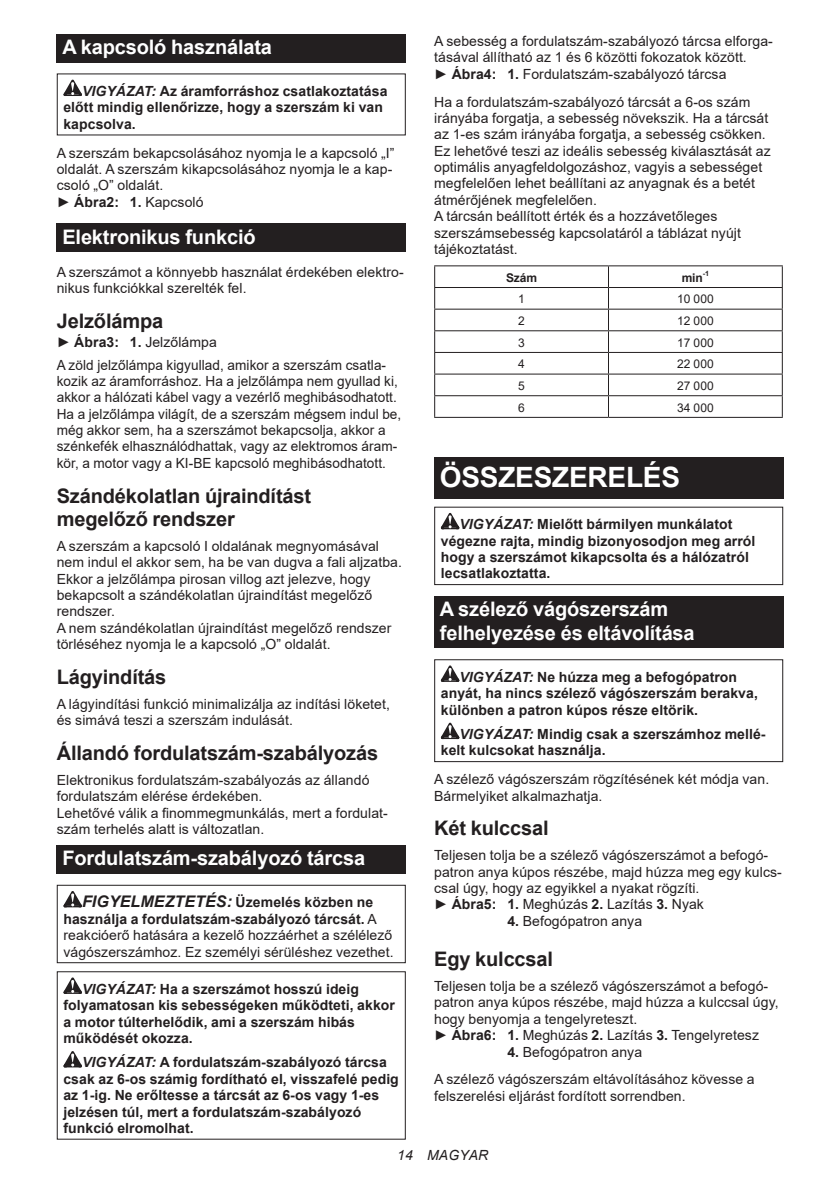
<style>
.page{position:relative;width:840px;height:1191px;background:#fff}
.page>*{position:absolute;margin:0;border:0;box-sizing:border-box;transform-origin:0 0}
.t1{font:700 28px "Arial";letter-spacing:-.01em;color:#fff}
.t2{font:700 20px/23.4px "Arial";letter-spacing:-.01em;color:#231f20}
.t3{font:700 20px/23.4px "Arial";letter-spacing:-.01em;color:#fff}
.t4{font:14px/16.4px "Arial";letter-spacing:.005em;color:#231f20}
.t5{font:700 14px/16.4px "Arial";letter-spacing:.005em;color:#231f20}
.t6{font:italic 14px "Arial";letter-spacing:.005em;color:#231f20}
.t7{font:12px "Arial";letter-spacing:.005em;color:#231f20}
.t8{font:700 12px "Arial";letter-spacing:-.01em;color:#231f20}
.t9{font:700 7.2px "Arial";color:#231f20}
.s1{font-style:italic}
.s2{font-weight:700}
.s3{font-weight:700;font-style:italic;font-size:16px}
</style>
<div class="page">
<div style="left:57px;top:34px;width:348px;height:29px;background:#231f20"></div>
<svg style="left:63px;top:80px;width:19px;height:16px"></svg>
<div style="left:57px;top:224px;width:348px;height:28px;background:#231f20"></div>
<div style="left:57px;top:845px;width:348px;height:29px;background:#231f20"></div>
<svg style="left:63px;top:891px;width:19px;height:16px"></svg>
<div style="left:57px;top:884px;width:348px;height:79px;border:1px solid #231f20"></div>
<svg style="left:63px;top:977px;width:19px;height:16px"></svg>
<svg style="left:63px;top:1051px;width:19px;height:16px"></svg>
<div style="left:57px;top:971px;width:348px;height:168px;border:1px solid #231f20"></div>
<hr style="left:434px;top:265px;width:174px;height:1px;background:#231f20">
<hr style="left:608px;top:265px;width:174px;height:1px;background:#231f20">
<hr style="left:434px;top:287px;width:174px;height:1px;background:#231f20">
<hr style="left:608px;top:287px;width:174px;height:1px;background:#231f20">
<hr style="left:434px;top:309px;width:174px;height:1px;background:#231f20">
<hr style="left:608px;top:309px;width:174px;height:1px;background:#231f20">
<hr style="left:434px;top:330px;width:174px;height:1px;background:#231f20">
<hr style="left:608px;top:330px;width:174px;height:1px;background:#231f20">
<hr style="left:434px;top:352px;width:174px;height:1px;background:#231f20">
<hr style="left:608px;top:352px;width:174px;height:1px;background:#231f20">
<hr style="left:434px;top:373px;width:174px;height:1px;background:#231f20">
<hr style="left:608px;top:373px;width:174px;height:1px;background:#231f20">
<hr style="left:434px;top:395px;width:174px;height:1px;background:#231f20">
<svg style="left:434px;top:266px;width:1px;height:151px"></svg>
<hr style="left:608px;top:395px;width:174px;height:1px;background:#231f20">
<svg style="left:607px;top:266px;width:1px;height:151px"></svg>
<svg style="left:781px;top:266px;width:1px;height:151px"></svg>
<hr style="left:434px;top:417px;width:174px;height:1px;background:#231f20">
<hr style="left:608px;top:417px;width:174px;height:1px;background:#231f20">
<div style="left:434px;top:457px;width:348px;height:41px;background:#231f20"></div>
<svg style="left:440px;top:513px;width:19px;height:16px"></svg>
<div style="left:434px;top:506px;width:348px;height:79px;border:1px solid #231f20"></div>
<div style="left:434px;top:596px;width:348px;height:52px;background:#231f20"></div>
<svg style="left:440px;top:665px;width:19px;height:17px"></svg>
<svg style="left:440px;top:722px;width:19px;height:17px"></svg>
<div style="left:434px;top:659px;width:348px;height:103px;border:1px solid #231f20"></div>
<h2 class="t3" style="left:62px;top:36px;width:211px">A kapcsoló használata</h2>
<p class="t5" style="left:63px;top:83px;width:325px;text-indent:19px"><span class="s1">VIGYÁZAT:</span> Az áramforráshoz csatlakoztatása előtt mindig ellenőrizze, hogy a szerszám ki van kapcsolva.</p>
<p class="t4" style="left:57px;top:144px;width:339px">A szerszám bekapcsolásához nyomja le a kapcsoló „I” oldalát. A szerszám kikapcsolásához nyomja le a kap&shy;csoló „O” oldalát.<br>► <span class="s2">Ábra2: 1.</span> Kapcsoló</p>
<h2 class="t3" style="left:62px;top:225px;width:195px">Elektronikus funkció</h2>
<p class="t4" style="left:57px;top:264px;width:348px">A szerszámot a könnyebb használat érdekében elektro&shy;nikus funkciókkal szerelték fel.</p>
<h2 class="t2" style="left:57px;top:310px;width:108px">Jelzőlámpa</h2>
<p class="t4" style="left:57px;top:331px;width:330px;line-height:22px">► <span class="s2">Ábra3: 1.</span> Jelzőlámpa<br>A zöld jelzőlámpa kigyullad, amikor a szerszám csatla-</p>
<p class="t4" style="left:57px;top:373px;width:346px">kozik az áramforráshoz. Ha a jelzőlámpa nem gyullad ki, akkor a hálózati kábel vagy a vezérlő meghibásodhatott.<br>Ha a jelzőlámpa világít, de a szerszám mégsem indul be, még akkor sem, ha a szerszámot bekapcsolja, akkor a szénkefék elhasználódhattak, vagy az elektromos áram&shy;kör, a motor vagy a KI-BE kapcsoló meghibásodhatott.</p>
<h2 class="t2" style="left:57px;top:484px;width:256px">Szándékolatlan újraindítást megelőző rendszer</h2>
<p class="t4" style="left:57px;top:537px;width:346px">A szerszám a kapcsoló I oldalának megnyomásával nem indul el akkor sem, ha be van dugva a fali aljzatba.<br>Ekkor a jelzőlámpa pirosan villog azt jelezve, hogy bekapcsolt a szándékolatlan újraindítást megelőző rendszer.<br>A nem szándékolatlan újraindítást megelőző rendszer törléséhez nyomja le a kapcsoló „O” oldalát.</p>
<h2 class="t2" style="left:57px;top:665px;width:111px">Lágyindítás</h2>
<p class="t4" style="left:57px;top:695px;width:334px">A lágyindítási funkció minimalizálja az indítási löketet, és simává teszi a szerszám indulását.</p>
<h2 class="t2" style="left:57px;top:741px;width:323px">Állandó fordulatszám-szabályozás</h2>
<p class="t4" style="left:57px;top:771px;width:332px">Elektronikus fordulatszám-szabályozás az állandó fordulatszám elérése érdekében.<br>Lehetővé válik a finommegmunkálás, mert a fordulat&shy;szám terhelés alatt is változatlan.</p>
<h2 class="t3" style="left:62px;top:847px;width:304px">Fordulatszám-szabályozó tárcsa</h2>
<p class="t4" style="left:63px;top:894px;width:331px;text-indent:19px"><span class="s3">FIGYELMEZTETÉS:</span> <span class="s2">Üzemelés közben ne használja a fordulatszám-szabályozó tárcsát.</span> A reakcióerő hatására a kezelő hozzáérhet a szélélező vágószerszámhoz. Ez személyi sérüléshez vezethet.</p>
<p class="t5" style="left:63px;top:981px;width:333px;text-indent:19px"><span class="s1">VIGYÁZAT:</span> Ha a szerszámot hosszú ideig folyamatosan kis sebességeken működteti, akkor a motor túlterhelődik, ami a szerszám hibás működését okozza.</p>
<p class="t5" style="left:63px;top:1054px;width:337px;text-indent:19px"><span class="s1">VIGYÁZAT:</span> A fordulatszám-szabályozó tárcsa csak az 6-os számig fordítható el, visszafelé pedig az 1-ig. Ne erőltesse a tárcsát az 6-os vagy 1-es jelzésen túl, mert a fordulatszám-szabályozó funkció elromolhat.</p>
<p class="t4" style="left:434px;top:33px;width:340px">A sebesség a fordulatszám-szabályozó tárcsa elforga&shy;tásával állítható az 1 és 6 közötti fokozatok között.<br>► <span class="s2">Ábra4: 1.</span> Fordulatszám-szabályozó tárcsa</p>
<p class="t4" style="left:434px;top:93px;width:338px">Ha a fordulatszám-szabályozó tárcsát a 6-os szám irányába forgatja, a sebesség növekszik. Ha a tárcsát az 1-es szám irányába forgatja, a sebesség csökken.<br>Ez lehetővé teszi az ideális sebesség kiválasztását az optimális anyagfeldolgozáshoz, vagyis a sebességet megfelelően lehet beállítani az anyagnak és a betét átmérőjének megfelelően.<br>A tárcsán beállított érték és a hozzávetőleges szerszámsebesség kapcsolatáról a táblázat nyújt tájékoztatást.</p>
<p class="t8" style="left:505px;top:269px;width:33px">Szám</p>
<p class="t8" style="left:681px;top:269px;width:23px">min</p>
<p class="t9" style="left:702px;top:268px;width:8px">-1</p>
<p class="t7" style="left:518px;top:291px;width:8px">1</p>
<p class="t7" style="left:676px;top:291px;width:38px">10 000</p>
<p class="t7" style="left:518px;top:313px;width:8px">2</p>
<p class="t7" style="left:676px;top:313px;width:38px">12 000</p>
<p class="t7" style="left:518px;top:334px;width:8px">3</p>
<p class="t7" style="left:676px;top:334px;width:38px">17 000</p>
<p class="t7" style="left:518px;top:356px;width:8px">4</p>
<p class="t7" style="left:676px;top:356px;width:38px">22 000</p>
<p class="t7" style="left:518px;top:377px;width:8px">5</p>
<p class="t7" style="left:676px;top:377px;width:38px">27 000</p>
<p class="t7" style="left:518px;top:399px;width:8px">6</p>
<p class="t7" style="left:676px;top:399px;width:38px">34 000</p>
<h1 class="t1" style="left:439px;top:458px;width:241px">ÖSSZESZERELÉS</h1>
<p class="t5" style="left:440px;top:516px;width:316px;text-indent:19px"><span class="s1">VIGYÁZAT:</span> Mielőtt bármilyen munkálatot végezne rajta, mindig bizonyosodjon meg arról hogy a szerszámot kikapcsolta és a hálózatról lecsatlakoztatta.</p>
<h2 class="t3" style="left:439px;top:598px;width:256px">A szélező vágószerszám felhelyezése és eltávolítása</h2>
<p class="t5" style="left:440px;top:669px;width:318px;text-indent:19px"><span class="s1">VIGYÁZAT:</span> Ne húzza meg a befogópatron anyát, ha nincs szélező vágószerszám berakva, különben a patron kúpos része eltörik.</p>
<p class="t5" style="left:440px;top:726px;width:326px;text-indent:19px"><span class="s1">VIGYÁZAT:</span> Mindig csak a szerszámhoz mellé&shy;kelt kulcsokat használja.</p>
<p class="t4" style="left:434px;top:771px;width:336px">A szélező vágószerszám rögzítésének két módja van.<br>Bármelyiket alkalmazhatja.</p>
<h2 class="t2" style="left:434px;top:817px;width:116px">Két kulccsal</h2>
<p class="t4" style="left:434px;top:847px;width:349px">Teljesen tolja be a szélező vágószerszámot a befogó&shy;patron anya kúpos részébe, majd húzza meg egy kulc - csal úgy, hogy az egyikkel a nyakat rögzíti.<br>► <span class="s2">Ábra5: 1.</span> Meghúzás <span class="s2">2.</span> Lazítás <span class="s2">3.</span> Nyak</p>
<p class="t4" style="left:507px;top:912px;width:136px"><span class="s2">4.</span> Befogópatron anya</p>
<h2 class="t2" style="left:434px;top:947px;width:120px">Egy kulccsal</h2>
<p class="t4" style="left:434px;top:977px;width:346px">Teljesen tolja be a szélező vágószerszámot a befogó&shy;patron anya kúpos részébe, majd húzza a kulccsal úgy, hogy benyomja a tengelyreteszt.<br>► <span class="s2">Ábra6: 1.</span> Meghúzás <span class="s2">2.</span> Lazítás <span class="s2">3.</span> Tengelyretesz</p>
<p class="t4" style="left:434px;top:1037px;width:322px;line-height:27.8px;text-indent:73px"><span class="s2">4.</span> Befogópatron anya<br>A szélező vágószerszám eltávolításához kövesse a</p>
<p class="t4" style="left:434px;top:1087px;width:253px">felszerelési eljárást fordított sorrendben.</p>
<p class="t6" style="left:397px;top:1146px;width:93px">14 MAGYAR</p>
</div>
